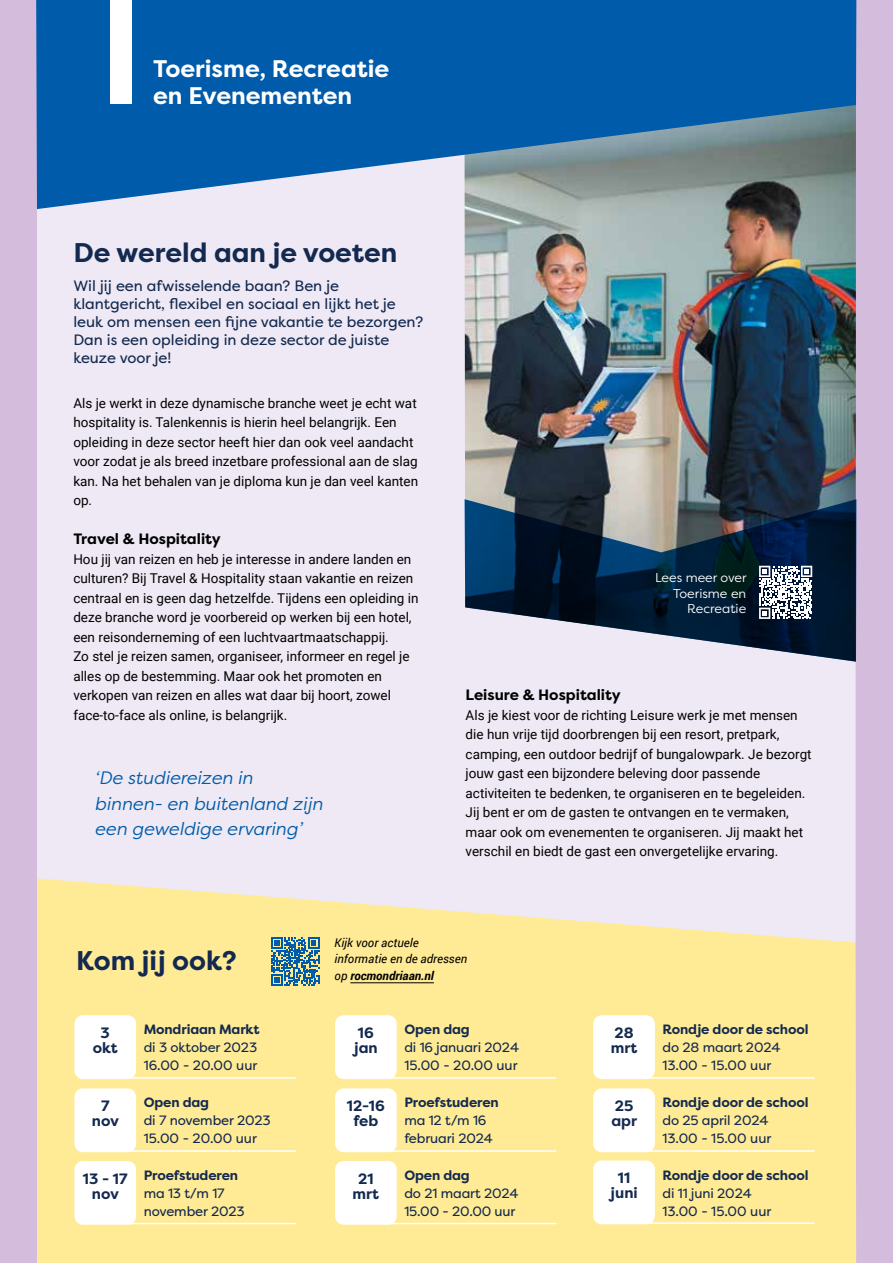
<style>
.page{position:relative;width:893px;height:1263px;background:#d4bddc}
.page>*{position:absolute;margin:0;border:0;box-sizing:border-box;transform-origin:0 0}
.t1{font:700 27px "Filson Pro";color:#13294f}
.t2{font:700 24px/27px "Filson Pro";color:#fff}
.t3{font:italic 18px/25.5px "Filson Pro";color:#005baa}
.t4{font:15px/18px "Filson Pro";color:#13294f}
.t5{font:700 15px/15px "Filson Pro";color:#13294f;text-align:center}
.t6{font:700 15px "Filson Pro";color:#000}
.t7{font:13.5px/19.5px "Roboto";color:#000}
.t8{font:13.5px/18px "Filson Pro";letter-spacing:-.01em;color:#13294f}
.t9{font:700 13.5px "Filson Pro";letter-spacing:-.01em;color:#13294f}
.t10{font:12.75px/15.3px "Filson Pro";color:#fff;text-align:right}
.t11{font:italic 12px/16.5px "Roboto";color:#000}
.s1{font-weight:700}
</style>
<div class="page">
<div style="left:37px;top:867px;width:819px;height:396px;background:#ffeb95"></div>
<hr style="left:350px;top:982px;width:84px;height:1px;background:#000">
<svg style="left:271px;top:942px;width:48px;height:43px;background:#5a8ea2"></svg>
<div style="left:37px;top:209px;width:818px;height:733px;background:#eee9f4"></div>
<img style="left:465px;top:209px;width:391px;height:290px">
<svg style="left:36px;top:0;width:820px;height:209px;background:#276ea9"></svg>
<div style="left:111px;top:0;width:21px;height:104px;background:#fff"></div>
<svg style="left:465px;top:499px;width:391px;height:163px;background:#3b4d61"></svg>
<svg style="left:759px;top:566px;width:53px;height:53px;background:#a1a8b4"></svg>
<hr style="left:126px;top:1077px;width:170px;height:2px;background:#fff">
<div style="left:74px;top:1015px;width:62px;height:64px;background:#fff;border-radius:9px"></div>
<hr style="left:387px;top:1077px;width:169px;height:2px;background:#fff">
<div style="left:335px;top:1015px;width:62px;height:64px;background:#fff;border-radius:9px"></div>
<hr style="left:645px;top:1077px;width:169px;height:2px;background:#fff">
<div style="left:593px;top:1015px;width:62px;height:64px;background:#fff;border-radius:9px"></div>
<hr style="left:126px;top:1150px;width:170px;height:2px;background:#fff">
<div style="left:74px;top:1088px;width:62px;height:64px;background:#fff;border-radius:9px"></div>
<hr style="left:387px;top:1150px;width:169px;height:2px;background:#fff">
<div style="left:335px;top:1088px;width:62px;height:64px;background:#fff;border-radius:9px"></div>
<hr style="left:645px;top:1150px;width:169px;height:2px;background:#fff">
<div style="left:593px;top:1088px;width:62px;height:64px;background:#fff;border-radius:9px"></div>
<hr style="left:645px;top:1222px;width:169px;height:2px;background:#fff">
<div style="left:593px;top:1160px;width:62px;height:64px;background:#fff;border-radius:9px"></div>
<hr style="left:126px;top:1223px;width:170px;height:1px;background:#fff">
<div style="left:74px;top:1161px;width:62px;height:64px;background:#fff;border-radius:9px"></div>
<hr style="left:387px;top:1223px;width:169px;height:1px;background:#fff">
<div style="left:335px;top:1161px;width:62px;height:64px;background:#fff;border-radius:9px"></div>
<h2 class="t2" style="left:153px;top:55px;width:238px">Toerisme, Recreatie en Evenementen</h2>
<h1 class="t1" style="left:73px;top:235px;width:325px">De wereld aan je voeten</h1>
<p class="t4" style="left:73px;top:276px;width:351px">Wil jij een afwisselende baan? Ben je klantgericht, flexibel en sociaal en lijkt het je leuk om mensen een fijne vakantie te bezorgen?<br>Dan is een opleiding in deze sector de juiste keuze voor je!</p>
<p class="t7" style="left:73px;top:393px;width:346px">Als je werkt in deze dynamische branche weet je echt wat hospitality is. Talenkennis is hierin heel belangrijk. Een opleiding in deze sector heeft hier dan ook veel aandacht voor zodat je als breed inzetbare professional aan de slag kan. Na het behalen van je diploma kun je dan veel kanten op.</p>
<p class="t6" style="left:73px;top:529px;width:149px">Travel &amp; Hospitality</p>
<p class="t7" style="left:73px;top:549px;width:347px">Hou jij van reizen en heb je interesse in andere landen en culturen? Bij Travel &amp; Hospitality staan vakantie en reizen centraal en is geen dag hetzelfde. Tijdens een opleiding in deze branche word je voorbereid op werken bij een hotel, een reisonderneming of een luchtvaartmaatschappij.<br>Zo stel je reizen samen, organiseer, informeer en regel je alles op de bestemming. Maar ook het promoten en verkopen van reizen en alles wat daar bij hoort, zowel face-to-face als online, is belangrijk.</p>
<h3 class="t3" style="left:95px;top:765px;width:230px">‘De studiereizen in binnen- en buitenland zijn een geweldige ervaring’</h3>
<p class="t10" style="left:655px;top:570px;width:93px">Lees meer over<br>Toerisme en<br>Recreatie</p>
<p class="t6" style="left:466px;top:685px;width:157px">Leisure &amp; Hospitality</p>
<p class="t7" style="left:466px;top:705px;width:348px">Als je kiest voor de richting Leisure werk je met mensen die hun vrije tijd doorbrengen bij een resort, pretpark, camping, een outdoor bedrijf of bungalowpark. Je bezorgt jouw gast een bijzondere beleving door passende activiteiten te bedenken, te organiseren en te begeleiden.<br>Jij bent er om de gasten te ontvangen en te vermaken, maar ook om evenementen te organiseren. Jij maakt het verschil en biedt de gast een onvergetelijke ervaring.</p>
<h1 class="t1" style="left:76px;top:943px;width:162px">Kom jij ook?</h1>
<p class="t11" style="left:335px;top:934px;width:134px">Kijk voor actuele informatie en de adressen op <span class="s1">rocmondriaan.nl</span></p>
<p class="t5" style="left:93px;top:1025px;width:27px">3 okt</p>
<p class="t9" style="left:144px;top:1021px;width:117px">Mondriaan Markt</p>
<p class="t8" style="left:144px;top:1038px;width:115px">di 3 oktober 2023<br>16.00 - 20.00 uur</p>
<p class="t5" style="left:354px;top:1025px;width:25px;text-align:left">16 jan</p>
<p class="t9" style="left:404px;top:1021px;width:67px">Open dag</p>
<p class="t8" style="left:404px;top:1038px;width:116px">di 16 januari 2024<br>15.00 - 20.00 uur</p>
<p class="t5" style="left:611px;top:1025px;width:28px;text-align:left">28 mrt</p>
<p class="t9" style="left:662px;top:1021px;width:148px">Rondje door de school</p>
<p class="t8" style="left:662px;top:1038px;width:120px">do 28 maart 2024<br>13.00 - 15.00 uur</p>
<p class="t5" style="left:92px;top:1099px;width:29px">7 nov</p>
<p class="t9" style="left:144px;top:1094px;width:67px">Open dag</p>
<p class="t8" style="left:144px;top:1111px;width:129px">di 7 november 2023<br>15.00 - 20.00 uur</p>
<p class="t5" style="left:347px;top:1099px;width:39px">12-16 feb</p>
<p class="t9" style="left:404px;top:1094px;width:96px">Proefstuderen</p>
<p class="t8" style="left:404px;top:1111px;width:90px">ma 12 t/m 16 februari 2024</p>
<p class="t5" style="left:611px;top:1099px;width:27px;text-align:left">25 apr</p>
<p class="t9" style="left:662px;top:1094px;width:148px">Rondje door de school</p>
<p class="t8" style="left:662px;top:1111px;width:110px">do 25 april 2024<br>13.00 - 15.00 uur</p>
<p class="t5" style="left:83px;top:1171px;width:46px">13 - 17 nov</p>
<p class="t9" style="left:144px;top:1167px;width:96px">Proefstuderen</p>
<p class="t8" style="left:144px;top:1184px;width:103px">ma 13 t/m 17 november 2023</p>
<p class="t5" style="left:353px;top:1171px;width:28px">21 mrt</p>
<p class="t9" style="left:404px;top:1167px;width:67px">Open dag</p>
<p class="t8" style="left:404px;top:1184px;width:116px">do 21 maart 2024<br>15.00 - 20.00 uur</p>
<p class="t5" style="left:610px;top:1171px;width:29px">11 juni</p>
<p class="t9" style="left:662px;top:1166px;width:148px">Rondje door de school</p>
<p class="t8" style="left:662px;top:1184px;width:110px">di 11 juni 2024<br>13.00 - 15.00 uur</p>
</div>
